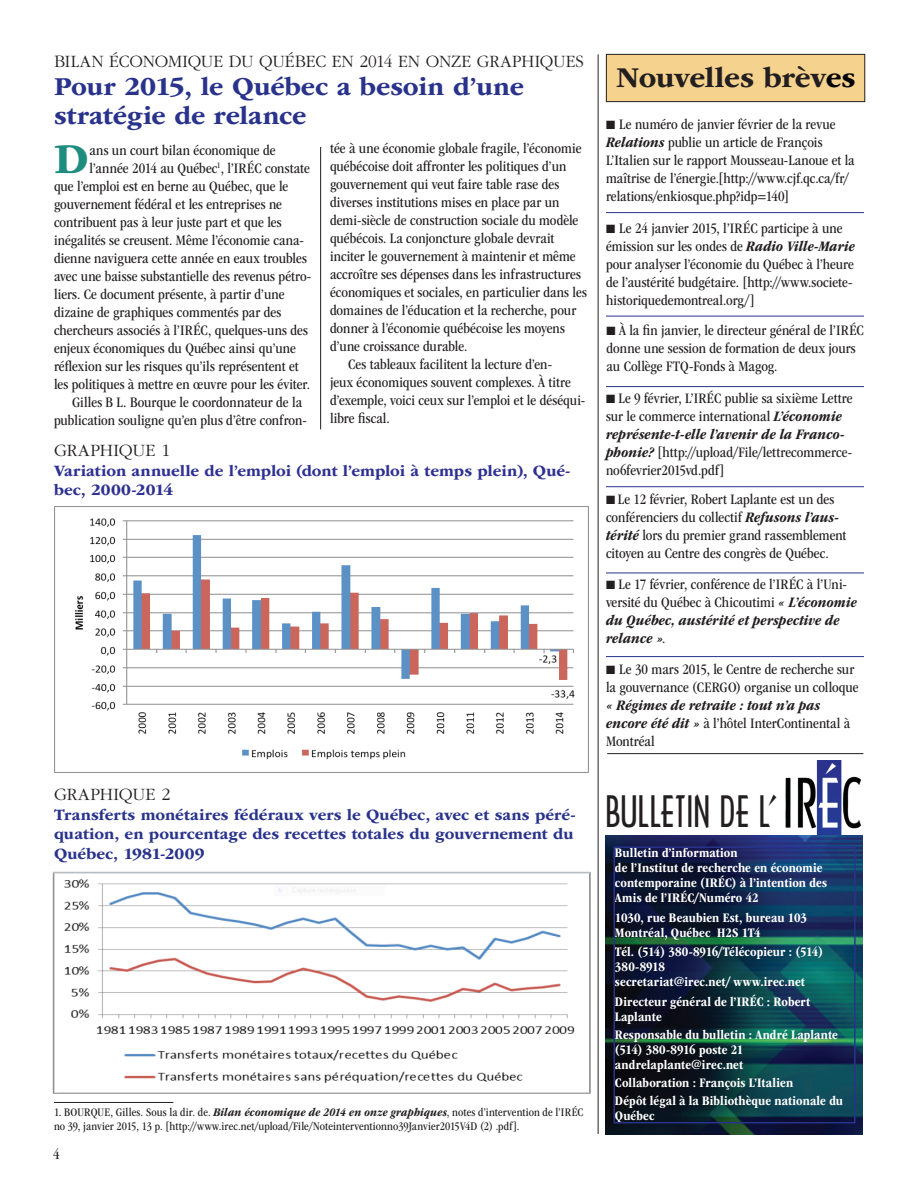
<style>
.page{position:relative;width:918px;height:1188px;background:#fff}
.page>*{position:absolute;margin:0;border:0;box-sizing:border-box;transform-origin:0 0}
.Lettrine{font:700 43.95px "ITC Garamond Std";color:#1f8d7d}
.En-tête{font:41.25px "Arquitectura";letter-spacing:-.01em;color:#231f20}
.Titre_Ultra{font:700 30px "ITC Garamond Std";letter-spacing:-.005em;color:#231f20}
.Titre_Ultra-2{font:700 27px/28.5px "ITC Garamond Std";color:#2a338c}
.Surtitre{font:300 18px "ITC Garamond Std";letter-spacing:-.005em;color:#231f20}
.Tableau_Titre{font:700 16.5px/19.8px "ITC Garamond Std";letter-spacing:.005em;color:#2a338c;text-align:justify}
.Tableau_Titre-2{font:700 16.5px/19.8px "ITC Garamond Std";letter-spacing:-.005em;color:#2e3092}
.Lettrine-2{font:condensed 15px/18px "ITC Garamond Std";color:#231f20}
.t1{font:700 condensed 13.5px/15px "ITC Garamond Std";letter-spacing:.01em;color:#fff}
.Lead{font:condensed 12px/14.4px "ITC Garamond Std";letter-spacing:.005em;color:#231f20}
.s1{font-weight:700;font-style:italic}
.s2{color:#000}
</style>
<div class="page">
<hr style="left:598px;top:54px;width:1px;height:1080px;background:#231f20">
<img style="left:780px;top:760px;width:83px;height:76px">
<img style="left:606px;top:836px;width:257px;height:299px">
<div style="left:613px;top:846px;width:243px;height:277px;border:2px solid #2a338c"></div>
<hr style="left:607px;top:753px;width:256px;height:1px;background:#231f20">
<div style="left:606px;top:54px;width:259px;height:48px;background:#f5d28d"></div>
<div style="left:606px;top:54px;width:259px;height:48px;border:1px solid #231f20"></div>
<hr style="left:606px;top:386px;width:258px;height:1px;background:#2a338c">
<hr style="left:320px;top:147px;width:1px;height:282px;background:#231f20">
<hr style="left:606px;top:573px;width:258px;height:1px;background:#2a338c">
<img style="left:54px;top:507px;width:534px;height:265px">
<img style="left:52px;top:871px;width:539px;height:223px">
<hr style="left:54px;top:1102px;width:119px;height:1px;background:#231f20">
<hr style="left:606px;top:486px;width:258px;height:1px;background:#2a338c">
<hr style="left:606px;top:316px;width:258px;height:1px;background:#2a338c">
<hr style="left:606px;top:212px;width:258px;height:1px;background:#2a338c">
<hr style="left:606px;top:656px;width:258px;height:1px;background:#2a338c">
<p class="Surtitre" style="left:54px;top:51px;width:532px">BILAN ÉCONOMIQUE DU QUÉBEC EN 2014 EN ONZE GRAPHIQUES</p>
<p class="Titre_Ultra-2" style="left:54px;top:72px;width:471px">Pour 2015, le Québec a besoin d’une stratégie de relance</p>
<p class="Lettrine" style="left:54px;top:134px;width:36px">D</p>
<p class="Lettrine-2" style="left:90px;top:141px;width:188px">ans un court bilan économique de</p>
<p class="Lettrine-2" style="left:90px;top:159px;width:222px">l’année 2014 au Québec<sup>1</sup>, l’IRÉC constate</p>
<p class="Lettrine-2" style="left:54px;top:177px;width:236px">que l’emploi est en berne au Québec, que le</p>
<p class="Lettrine-2" style="left:54px;top:195px;width:230px">gouvernement fédéral et les entreprises ne</p>
<p class="Lettrine-2" style="left:54px;top:213px;width:229px">contribuent pas à leur juste part et que les</p>
<p class="Lettrine-2" style="left:54px;top:231px;width:251px">inégalités se creusent. Même l’économie cana-</p>
<p class="Lettrine-2" style="left:54px;top:249px;width:254px">dienne naviguera cette année en eaux troubles</p>
<p class="Lettrine-2" style="left:54px;top:267px;width:259px">avec une baisse substantielle des revenus pétro-</p>
<p class="Lettrine-2" style="left:54px;top:285px;width:232px">liers. Ce document présente, à partir d’une</p>
<p class="Lettrine-2" style="left:54px;top:303px;width:229px">dizaine de graphiques commentés par des</p>
<p class="Lettrine-2" style="left:54px;top:321px;width:256px">chercheurs associés à l’IRÉC, quelques-uns des</p>
<p class="Lettrine-2" style="left:54px;top:339px;width:243px">enjeux économiques du Québec ainsi qu’une</p>
<p class="Lettrine-2" style="left:54px;top:357px;width:246px">réflexion sur les risques qu’ils représentent et</p>
<p class="Lettrine-2" style="left:54px;top:375px;width:258px">les politiques à mettre en œuvre pour les éviter.</p>
<p class="Lettrine-2" style="left:54px;top:393px;width:254px;text-indent:18px">Gilles B L. Bourque le coordonnateur de la publication souligne qu’en plus d’être confron-</p>
<p class="Lettrine-2" style="left:330px;top:139px;width:258px">tée à une économie globale fragile, l’économie québécoise doit affronter les politiques d’un gouvernement qui veut faire table rase des diverses institutions mises en place par un demi-siècle de construction sociale du modèle québécois. La conjoncture globale devrait inciter le gouvernement à maintenir et même accroître ses dépenses dans les infrastructures économiques et sociales, en particulier dans les domaines de l’éducation et la recherche, pour donner à l’économie québécoise les moyens d’une croissance durable.</p>
<p class="Lettrine-2" style="left:330px;top:355px;width:257px;text-indent:18px">Ces tableaux facilitent la lecture d’en-<br>jeux économiques souvent complexes. À titre d’exemple, voici ceux sur l’emploi et le déséqui&shy;libre fiscal.</p>
<p class="Surtitre" style="left:54px;top:441px;width:118px">GRAPHIQUE 1</p>
<p class="Tableau_Titre-2" style="left:54px;top:461px;width:518px">Variation annuelle de l’emploi (dont l’emploi à temps plein), Qué&shy;bec, 2000-2014</p>
<p class="Surtitre" style="left:54px;top:784px;width:118px">GRAPHIQUE 2</p>
<p class="Tableau_Titre" style="left:54px;top:804px;width:523px">Transferts monétaires fédéraux vers le Québec, avec et sans péré&shy;quation, en pourcentage des recettes totales du gouvernement du Québec, 1981-2009</p>
<p class="Lead" style="left:54px;top:1105px;width:531px">1. BOURQUE, Gilles. Sous la dir. de. <span class="s1">Bilan économique de 2014 en onze graphiques</span>, notes d’intervention de l’IRÉC no 39, janvier 2015, 13 p. [http://www.irec.net/upload/File/Noteinterventionno39Janvier2015V4D (2) .pdf].</p>
<p class="Lettrine-2" style="left:53px;top:1146px;width:8px">4</p>
<p class="Titre_Ultra" style="left:617px;top:61px;width:241px">Nouvelles brèv<span class="s2">es</span></p>
<p class="Lettrine-2" style="left:606px;top:115px;width:250px">■ Le numéro de janvier février de la revue <span class="s1">Relations</span> publie un article de François L’Italien sur le rapport Mousseau-Lanoue et la maîtrise de l’énergie.[http://www.cjf.qc.ca/fr/ relations/enkiosque.php?idp=140]</p>
<p class="Lettrine-2" style="left:606px;top:219px;width:251px">■ Le 24 janvier 2015, l’IRÉC participe à une émission sur les ondes de <span class="s1">Radio Ville-Marie </span>pour analyser l’économie du Québec à l’heure de l’austérité budgétaire. [http://www.societe&shy;historiquedemontreal.org/]</p>
<p class="Lettrine-2" style="left:607px;top:321px;width:259px">■ À la fin janvier, le directeur général de l’IRÉC donne une session de formation de deux jours au Collège FTQ-Fonds à Magog.</p>
<p class="Lettrine-2" style="left:606px;top:389px;width:248px">■ Le 9 février, L’IRÉC publie sa sixième Lettre sur le commerce international <span class="s1">L’économie représente-t-elle l’avenir de la Franco&shy;phonie?</span> [http://upload/File/lettrecommerce&shy;no6fevrier2015vd.pdf]</p>
<p class="Lettrine-2" style="left:606px;top:490px;width:242px">■ Le 12 février, Robert Laplante est un des conférenciers du collectif <span class="s1">Refusons l’aus&shy;térité</span> lors du premier grand rassemblement citoyen au Centre des congrès de Québec.</p>
<p class="Lettrine-2" style="left:606px;top:575px;width:253px">■ Le 17 février, conférence de l’IRÉC à l’Uni&shy;versité du Québec à Chicoutimi <span class="s1">« L’économie du Québec, austérité et perspective de relance »</span>.</p>
<p class="Lettrine-2" style="left:606px;top:660px;width:254px">■ Le 30 mars 2015, le Centre de recherche sur la gouvernance (CERGO) organise un colloque <span class="s1">« Régimes de retraite : tout n’a pas encore été dit »</span> à l’hôtel InterContinental à Montréal</p>
<p class="En-tête" style="left:605px;top:786px;width:174px">BULLETIN DE L’</p>
<p class="t1" style="left:615px;top:846px;width:214px">Bulletin d’information<br>de l’Institut de recherche en économie contemporaine (IRÉC) à l’intention des<br>Amis de l’IRÉC/Numéro 42</p>
<p class="t1" style="left:615px;top:910px;width:194px">1030, rue Beaubien Est, bureau 103</p>
<p class="t1" style="left:615px;top:925px;width:147px">Montréal, Québec H2S 1T4</p>
<p class="t1" style="left:615px;top:945px;width:210px">Tél. (514) 380-8916/Télécopieur : (514)<br>380-8918</p>
<p class="t1" style="left:615px;top:975px;width:191px">secretariat@irec.net/ www.irec.net</p>
<p class="t1" style="left:615px;top:994px;width:197px">Directeur général de l’IRÉC : Robert<br>Laplante</p>
<p class="t1" style="left:615px;top:1027px;width:225px">Responsable du bulletin : André Laplante</p>
<p class="t1" style="left:615px;top:1042px;width:130px">(514) 380-8916 poste 21 andrelaplante@irec.net</p>
<p class="t1" style="left:615px;top:1075px;width:180px">Collaboration : François L’Italien</p>
<p class="t1" style="left:615px;top:1093px;width:230px">Dépôt légal à la Bibliothèque nationale du<br>Québec</p>
</div>
